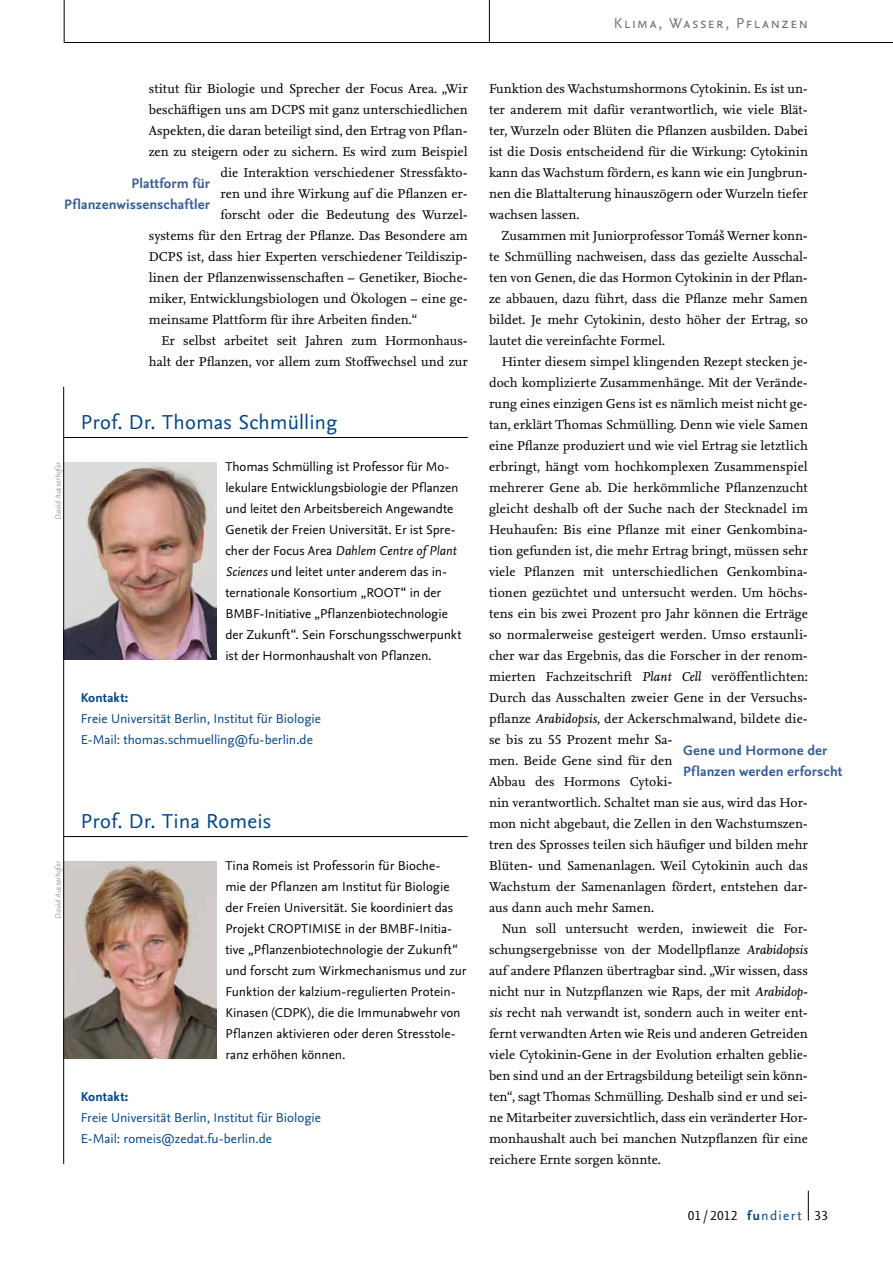
<style>
.page{position:relative;width:893px;height:1263px;background:#fff}
.page>*{position:absolute;margin:0;border:0;box-sizing:border-box;transform-origin:0 0}
.t1{font:21px "Nexus Sans OT";letter-spacing:.01em;color:#004489}
.t2{font:15px "Nexus Sans OT";letter-spacing:.095em;color:#707172}
.t3{font:700 14.25px/21px "Nexus Sans OT";letter-spacing:.005em;color:#365e9b;text-align:right}
.t4{font:13.5px "Nexus Sans OT";letter-spacing:.025em;color:#000}
.t5{font:13.35px/21px "Nexus Serif TF";letter-spacing:.005em;color:#000;text-align:justify}
.t6{font:13.35px/21px "Nexus Sans OT";color:#000}
.t7{font:13.35px/21px "Nexus Sans OT";color:#004489}
.t8{font:700 13.35px "Nexus Sans OT";letter-spacing:.005em;color:#004489}
.t9{font:italic 8.25px "Nexus Sans OT";color:#9c9e9f}
.s1{font-style:italic}
.s2{font-weight:700;color:#004489}
.s3{color:#004489}
</style>
<div class="page">
<hr style="left:64px;top:836px;width:404px;height:1px;background:#000">
<hr style="left:64px;top:437px;width:404px;height:1px;background:#000">
<img style="left:64px;top:861px;width:153px;height:198px">
<img style="left:64px;top:462px;width:153px;height:198px">
<hr style="left:63px;top:387px;width:1px;height:777px;background:#000">
<hr style="left:489px;top:0;width:1px;height:43px;background:#000">
<hr style="left:64px;top:42px;width:829px;height:1px;background:#000">
<hr style="left:64px;top:0;width:1px;height:43px;background:#000">
<svg style="left:808px;top:1191px;width:1px;height:29px"></svg>
<p class="t5" style="left:149px;top:78px;width:320px">stitut für Biologie und Sprecher der Focus Area. „Wir</p>
<p class="t5" style="left:149px;top:99px;width:320px">beschäftigen uns am DCPS mit ganz unterschiedlichen</p>
<p class="t5" style="left:149px;top:120px;width:320px">Aspekten, die daran beteiligt sind, den Ertrag von Pflan-</p>
<p class="t5" style="left:149px;top:141px;width:320px">zen zu steigern oder zu sichern. Es wird zum Beispiel</p>
<p class="t5" style="left:220px;top:162px;width:249px">die Interaktion verschiedener Stressfakto-</p>
<p class="t5" style="left:220px;top:183px;width:249px">ren und ihre Wirkung auf die Pflanzen er-</p>
<p class="t5" style="left:220px;top:204px;width:249px">forscht oder die Bedeutung des Wurzel-</p>
<p class="t5" style="left:149px;top:225px;width:320px">systems für den Ertrag der Pflanze. Das Besondere am</p>
<p class="t5" style="left:149px;top:246px;width:320px">DCPS ist, dass hier Experten verschiedener Teildiszip-</p>
<p class="t5" style="left:149px;top:267px;width:320px">linen der Pflanzenwissenschaften – Genetiker, Bioche-</p>
<p class="t5" style="left:149px;top:288px;width:320px">miker, Entwicklungsbiologen und Ökologen – eine ge-</p>
<p class="t5" style="left:149px;top:309px;width:270px">meinsame Plattform für ihre Arbeiten finden.“</p>
<p class="t5" style="left:162px;top:330px;width:308px">Er selbst arbeitet seit Jahren zum Hormonhaus-</p>
<p class="t5" style="left:149px;top:351px;width:320px">halt der Pflanzen, vor allem zum Stoffwechsel und zur</p>
<p class="t3" style="left:64px;top:172px;width:147px">Plattform für<br>Pflanzenwissenschaftler</p>
<p class="t9" style="left:53px;top:520px;width:59px;rotate:-90deg">David Ausserhofer</p>
<h1 class="t1" style="left:81px;top:408px;width:258px">Prof. Dr. Thomas Schmülling</h1>
<p class="t6" style="left:225px;top:456px;width:238px">Thomas Schmülling ist Professor für Mo&shy;lekulare Entwicklungsbiologie der Pflanzen und leitet den Arbeitsbereich Angewandte Genetik der Freien Universität. Er ist Spre&shy;cher der Focus Area <span class="s1">Dahlem Centre of Plant Sciences</span> und leitet unter anderem das in&shy;ternationale Konsortium „ROOT“ in der BMBF-Initiative „Pflanzenbiotechnologie der Zukunft“. Sein Forschungsschwerpunkt ist der Hormonhaushalt von Pflanzen.</p>
<p class="t8" style="left:81px;top:689px;width:49px">Kontakt:</p>
<p class="t7" style="left:81px;top:708px;width:242px">Freie Universität Berlin, Institut für Biologie<br>E-Mail: thomas.schmuelling@fu-berlin.de</p>
<p class="t9" style="left:53px;top:919px;width:59px;rotate:-90deg">David Ausserhofer</p>
<h1 class="t1" style="left:81px;top:807px;width:192px">Prof. Dr. Tina Romeis</h1>
<p class="t6" style="left:225px;top:855px;width:243px">Tina Romeis ist Professorin für Bioche-<br>mie der Pflanzen am Institut für Biologie der Freien Universität. Sie koordiniert das Projekt CROPTIMISE in der BMBF-Initia&shy;tive „Pflanzenbiotechnologie der Zukunft“ und forscht zum Wirkmechanismus und zur Funktion der kalzium-regulierten Protein-Kinasen (CDPK), die die Immunabwehr von Pflanzen aktivieren oder deren Stresstole&shy;ranz erhöhen können.</p>
<p class="t8" style="left:81px;top:1088px;width:49px">Kontakt:</p>
<p class="t7" style="left:81px;top:1107px;width:242px">Freie Universität Berlin, Institut für Biologie<br>E-Mail: romeis@zedat.fu-berlin.de</p>
<p class="t2" style="left:614px;top:14px;width:195px">Klima, Wasser, Pflanzen</p>
<p class="t5" style="left:489px;top:78px;width:320px">Funktion des Wachstumshormons Cytokinin. Es ist un&shy;ter anderem mit dafür verantwortlich, wie viele Blät&shy;ter, Wurzeln oder Blüten die Pflanzen ausbilden. Dabei ist die Dosis entscheidend für die Wirkung: Cytokinin kann das Wachstum fördern, es kann wie ein Jungbrun&shy;nen die Blattalterung hinauszögern oder Wurzeln tiefer wachsen lassen.</p>
<p class="t5" style="left:489px;top:225px;width:320px;text-indent:13px">Zusammen mit Juniorprofessor Tomáš Werner konn&shy;te Schmülling nachweisen, dass das gezielte Ausschal&shy;ten von Genen, die das Hormon Cytokinin in der Pflan&shy;ze abbauen, dazu führt, dass die Pflanze mehr Samen bildet. Je mehr Cytokinin, desto höher der Ertrag, so lautet die vereinfachte Formel.</p>
<p class="t5" style="left:489px;top:351px;width:321px;text-align:left;text-indent:13px">Hinter diesem simpel klingenden Rezept stecken je&shy;doch komplizierte Zusammenhänge. Mit der Verände&shy;rung eines einzigen Gens ist es nämlich meist nicht ge&shy;tan, erklärt Thomas Schmülling. Denn wie viele Samen eine Pflanze produziert und wie viel Ertrag sie letztlich erbringt, hängt vom hochkomplexen Zusammenspiel mehrerer Gene ab. Die herkömmliche Pflanzenzucht gleicht deshalb oft der Suche nach der Stecknadel im Heuhaufen: Bis eine Pflanze mit einer Genkombina&shy;tion gefunden ist, die mehr Ertrag bringt, müssen sehr viele Pflanzen mit unterschiedlichen Genkombina&shy;tionen gezüchtet und untersucht werden. Um höchs&shy;tens ein bis zwei Prozent pro Jahr können die Erträge so normalerweise gesteigert werden. Umso erstaunli&shy;cher war das Ergebnis, das die Forscher in der renom&shy;mierten Fachzeitschrift <span class="s1">Plant Cell</span> veröffentlichten:<br>Durch das Ausschalten zweier Gene in der Versuchs&shy;pflanze <span class="s1">Arabidopsis</span>, der Ackerschmalwand, bildete die&shy;se bis zu 55 Prozent mehr Sa-<br>men. Beide Gene sind für den<br>Abbau des Hormons Cytoki-<br>nin verantwortlich. Schaltet man sie aus, wird das Hor&shy;mon nicht abgebaut, die Zellen in den Wachstumszen&shy;tren des Sprosses teilen sich häufiger und bilden mehr Blüten- und Samenanlagen. Weil Cytokinin auch das Wachstum der Samenanlagen fördert, entstehen dar&shy;aus dann auch mehr Samen.</p>
<p class="t5" style="left:489px;top:918px;width:320px;text-indent:13px">Nun soll untersucht werden, inwieweit die For&shy;schungsergebnisse von der Modellpflanze <span class="s1">Arabidopsis </span>auf andere Pflanzen übertragbar sind. „Wir wissen, dass nicht nur in Nutzpflanzen wie Raps, der mit <span class="s1">Arabidop&shy;sis</span> recht nah verwandt ist, sondern auch in weiter ent&shy;fernt verwandten Arten wie Reis und anderen Getreiden viele Cytokinin-Gene in der Evolution erhalten geblie&shy;ben sind und an der Ertragsbildung beteiligt sein könn&shy;ten“, sagt Thomas Schmülling. Deshalb sind er und sei&shy;ne Mitarbeiter zuversichtlich, dass ein veränderter Hor&shy;monhaushalt auch bei manchen Nutzpflanzen für eine reichere Ernte sorgen könnte.</p>
<p class="t3" style="left:683px;top:739px;width:161px;text-align:left">Gene und Hormone der<br>Pflanzen werden erforscht</p>
<p class="t4" style="left:688px;top:1207px;width:142px">01/2012 <span class="s2">fu</span><span class="s3">ndiert</span> 33</p>
</div>
